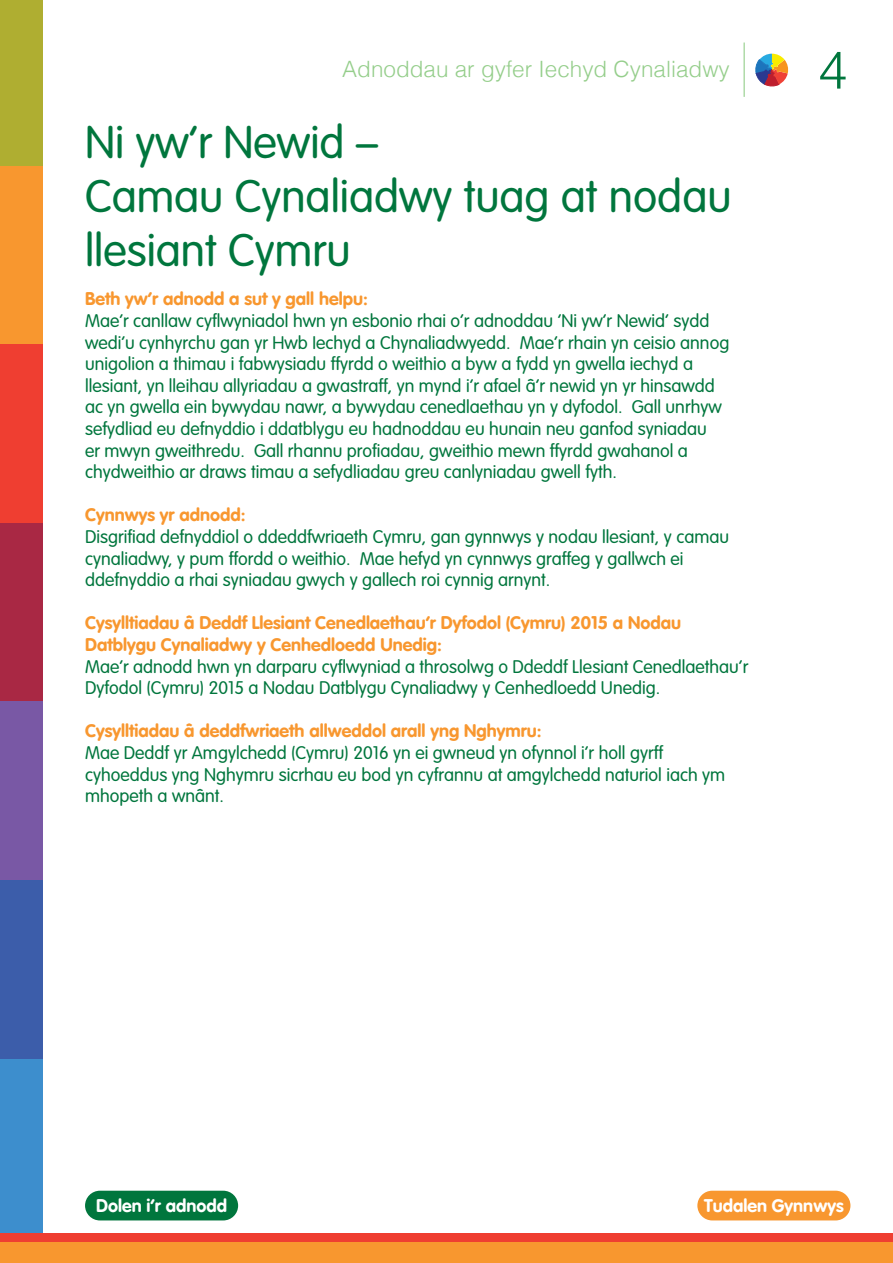
<style>
.page{position:relative;width:893px;height:1263px;background:#fff}
.page>*{position:absolute;margin:0;border:0;box-sizing:border-box;transform-origin:0 0}
.t1{font:300 52.5px "Helvetica LT";color:#00763d}
.t2{font:300 45px/54px "VAG Rounded Std";color:#00763d}
.t3{font:300 22.5px "Helvetica LT";color:#95ce8b}
.t4{font:300 18px/21.6px "VAG Rounded Std";color:#00763d}
.t5{font:18px/21.6px "VAG Rounded Bold";color:#f8972f}
.t6{font:18px "VAG Rounded Bold";color:#fff}
</style>
<div class="page">
<div style="left:0;top:0;width:43px;height:166px;background:#afae31"></div>
<div style="left:0;top:166px;width:43px;height:178px;background:#f8972f"></div>
<div style="left:0;top:344px;width:43px;height:179px;background:#ef3e31"></div>
<div style="left:0;top:523px;width:43px;height:179px;background:#a92844"></div>
<div style="left:0;top:702px;width:43px;height:178px;background:#7958a5"></div>
<div style="left:0;top:880px;width:43px;height:179px;background:#3c5daa"></div>
<div style="left:0;top:1059px;width:43px;height:178px;background:#3d8ecd"></div>
<hr style="left:744px;top:43px;width:1px;height:54px;background:#95ce8b">
<div style="left:0;top:1242px;width:893px;height:21px;background:#f8972f"></div>
<div style="left:0;top:1233px;width:893px;height:9px;background:#ef3e31"></div>
<svg style="left:755px;top:54px;width:34px;height:32px"></svg>
<div style="left:85px;top:1191px;width:153px;height:29px;background:#00763d;border-radius:15px"></div>
<div style="left:697px;top:1191px;width:153px;height:29px;background:#f8972f;border-radius:15px"></div>
<p class="t3" style="left:342px;top:55px;width:389px">Adnoddau ar gyfer Iechyd Cynaliadwy</p>
<h1 class="t1" style="left:818px;top:37px;width:31px">4</h1>
<h2 class="t2" style="left:85px;top:117px;width:648px">Ni yw’r Newid –<br>Camau Cynaliadwy tuag at nodau llesiant Cymru</h2>
<p class="t5" style="left:85px;top:288px;width:284px">Beth yw’r adnodd a sut y gall helpu:</p>
<p class="t4" style="left:85px;top:310px;width:646px">Mae’r canllaw cyflwyniadol hwn yn esbonio rhai o’r adnoddau ‘Ni yw’r Newid’ sydd wedi’u cynhyrchu gan yr Hwb Iechyd a Chynaliadwyedd. Mae’r rhain yn ceisio annog unigolion a thimau i fabwysiadu ffyrdd o weithio a byw a fydd yn gwella iechyd a llesiant, yn lleihau allyriadau a gwastraff, yn mynd i’r afael â’r newid yn yr hinsawdd ac yn gwella ein bywydau nawr, a bywydau cenedlaethau yn y dyfodol. Gall unrhyw sefydliad eu defnyddio i ddatblygu eu hadnoddau eu hunain neu ganfod syniadau<br>er mwyn gweithredu. Gall rhannu profiadau, gweithio mewn ffyrdd gwahanol a chydweithio ar draws timau a sefydliadau greu canlyniadau gwell fyth.</p>
<p class="t5" style="left:85px;top:504px;width:162px">Cynnwys yr adnodd:</p>
<p class="t4" style="left:85px;top:526px;width:646px">Disgrifiad defnyddiol o ddeddfwriaeth Cymru, gan gynnwys y nodau llesiant, y camau cynaliadwy, y pum ffordd o weithio. Mae hefyd yn cynnwys graffeg y gallwch ei ddefnyddio a rhai syniadau gwych y gallech roi cynnig arnynt.</p>
<p class="t5" style="left:85px;top:612px;width:598px">Cysylltiadau â Deddf Llesiant Cenedlaethau’r Dyfodol (Cymru) 2015 a Nodau<br>Datblygu Cynaliadwy y Cenhedloedd Unedig:</p>
<p class="t4" style="left:85px;top:656px;width:665px">Mae’r adnodd hwn yn darparu cyflwyniad a throsolwg o Ddeddf Llesiant Cenedlaethau’r<br>Dyfodol (Cymru) 2015 a Nodau Datblygu Cynaliadwy y Cenhedloedd Unedig.</p>
<p class="t5" style="left:85px;top:720px;width:458px">Cysylltiadau â deddfwriaeth allweddol arall yng Nghymru:</p>
<p class="t4" style="left:85px;top:742px;width:642px">Mae Deddf yr Amgylchedd (Cymru) 2016 yn ei gwneud yn ofynnol i’r holl gyrff cyhoeddus yng Nghymru sicrhau eu bod yn cyfrannu at amgylchedd naturiol iach ym mhopeth a wnânt.</p>
<p class="t6" style="left:96px;top:1195px;width:132px">Dolen i’r adnodd</p>
<p class="t6" style="left:704px;top:1195px;width:141px">Tudalen Gynnwys</p>
</div>
